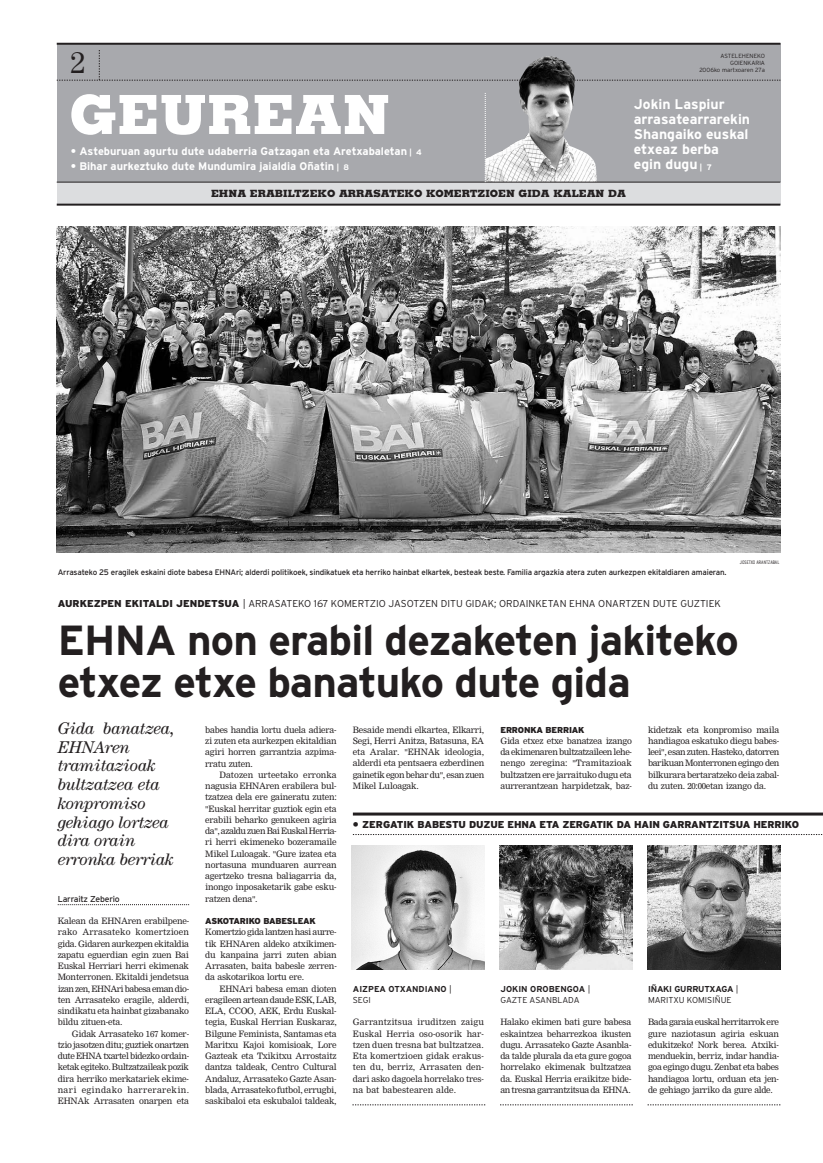
<style>
.page{position:relative;width:823px;height:1163px;background:#fff}
.page>*{position:absolute;margin:0;border:0;box-sizing:border-box;transform-origin:0 0}
.t1{font:800 54px "Memphis";color:#fff}
.t2{font:700 42px/42px "Interstate";letter-spacing:-.02em;color:#231f20}
.t3{font:30px "Century";color:#231f20}
.t4{font:italic 17px/18.7px "Century";letter-spacing:-.015em;color:#231f20}
.t5{font:700 14px/15px "Interstate";color:#fff}
.t6{font:700 11px "Interstate";color:#fff}
.t7{font:300 10px "Interstate";color:#231f20}
.t8{font:900 10px "Interstate";letter-spacing:-.015em;color:#231f20}
.t9{font:800 10px "Memphis";color:#231f20}
.t10{font:8.6px/11.2px "M Nimrod";letter-spacing:-.025em;color:#231f20;text-align:justify}
.t11{font:8.6px "M Nimrod";letter-spacing:-.045em;color:#231f20}
.t12{font:300 8.6px/11.2px "Interstate";color:#231f20}
.t13{font:8.6px "M Nimrod";letter-spacing:-.05em;color:#231f20}
.t14{font:8.6px "M Nimrod";letter-spacing:-.055em;color:#231f20}
.t15{font:8.6px "M Nimrod";letter-spacing:.015em;color:#231f20}
.t16{font:8.6px "M Nimrod";letter-spacing:.04em;color:#231f20}
.t17{font:8.6px "M Nimrod";color:#231f20}
.t18{font:700 8.6px/11.2px "Interstate";color:#231f20}
.t19{font:900 8.6px "Interstate";letter-spacing:-.02em;color:#231f20}
.t20{font:8.6px "Interstate";letter-spacing:-.02em;color:#231f20}
.t21{font:8px "Interstate";letter-spacing:-.02em;color:#231f20}
.t22{font:300 6px/7.2px "Interstate";color:#231f20;text-align:right}
.t23{font:300 condensed 5px "Interstate";color:#231f20}
.s1{font-size:8px}
.s2{font-weight:900}
.s3{font-family:"Interstate";font-weight:900}
.s4{font-weight:300}
.s5{font-weight:700}
</style>
<div class="page">
<div style="left:57px;top:182px;width:723px;height:23px;background:#dcdddf"></div>
<hr style="left:57px;top:203px;width:723px;height:2px;background:#231f20">
<div style="left:57px;top:44px;width:723px;height:138px;background:#a8a9ad"></div>
<svg style="left:57px;top:50px;width:723px;height:31px"></svg>
<hr style="left:57px;top:43px;width:723px;height:2px;background:#231f20">
<img style="left:485px;top:56px;width:111px;height:126px">
<hr style="left:57px;top:182px;width:723px;height:1px;background:#231f20">
<img style="left:57px;top:226px;width:723px;height:326px">
<svg style="left:58px;top:904px;width:131px;height:1px"></svg>
<hr style="left:352px;top:812px;width:470px;height:3px;background:#231f20">
<svg style="left:352px;top:834px;width:470px;height:1px"></svg>
<img style="left:351px;top:845px;width:133px;height:123px">
<svg style="left:352px;top:1104px;width:133px;height:1px"></svg>
<img style="left:499px;top:845px;width:133px;height:123px">
<svg style="left:500px;top:1104px;width:132px;height:1px"></svg>
<img style="left:647px;top:845px;width:132px;height:123px">
<svg style="left:647px;top:1104px;width:133px;height:1px"></svg>
<svg style="left:485px;top:93px;width:1px;height:89px"></svg>
<p class="t3" style="left:70px;top:52px;width:16px">2</p>
<p class="t22" style="left:699px;top:53px;width:67px">ASTELEHENEKO<br>GOIENKARIA<br>2006ko martxoaren 27a</p>
<p class="t1" style="left:69px;top:80px;width:323px">GEUREAN</p>
<p class="t5" style="left:633px;top:98px;width:118px">Jokin Laspiur arrasatearrarekin<br>Shangaiko euskal etxeaz berba egin dugu <span class="s1">| 7</span></p>
<p class="t6" style="left:71px;top:147px;width:352px">• Asteburuan agurtu dute udaberria Gatzagan eta Aretxabaletan <span class="s1">| 4</span></p>
<p class="t6" style="left:71px;top:162px;width:280px">• Bihar aurkeztuko dute Mundumira jaialdia Oñatin <span class="s1">| 8</span></p>
<p class="t9" style="left:211px;top:187px;width:416px">EHNA ERABILTZEKO ARRASATEKO KOMERTZIOEN GIDA KALEAN DA</p>
<p class="t21" style="left:58px;top:569px;width:670px">Arrasateko 25 eragilek eskaini diote babesa EHNAri; alderdi politikoek, sindikatuek eta herriko hainbat elkartek, besteak beste. Familia argazkia atera zuten aurkezpen ekitaldiaren amaieran.</p>
<p class="t7" style="left:58px;top:599px;width:664px"><span class="s2">AURKEZPEN EKITALDI JENDETSUA</span> | ARRASATEKO 167 KOMERTZIO JASOTZEN DITU GIDAK; ORDAINKETAN EHNA ONARTZEN DUTE GUZTIEK</p>
<p class="t23" style="left:739px;top:560px;width:41px">JOSETXO ARANTZABAL</p>
<p class="t2" style="left:58px;top:622px;width:682px">EHNA non erabil dezaketen jakiteko etxez etxe banatuko dute gida</p>
<p class="t4" style="left:58px;top:718px;width:118px">Gida banatzea,<br>EHNAren tramitazioak bultzatzea eta konpromiso gehiago lortzea dira orain erronka berriak</p>
<p class="t20" style="left:58px;top:895px;width:63px">Larraitz Zeberio</p>
<p class="t10" style="left:58px;top:915px;width:133px">Kalean da EHNAren erabilpene-</p>
<p class="t15" style="left:58px;top:928px;width:133px">rako Arrasateko komertzioen</p>
<p class="t10" style="left:58px;top:938px;width:133px">gida. Gidaren aurkezpen ekitaldia</p>
<p class="t10" style="left:58px;top:949px;width:133px">zapatu eguerdian egin zuen Bai</p>
<p class="t10" style="left:58px;top:960px;width:133px">Euskal Herriari herri ekimenak</p>
<p class="t10" style="left:58px;top:971px;width:133px">Monterronen. Ekitaldi jendetsua</p>
<p class="t14" style="left:58px;top:984px;width:133px">izan zen, EHNAri babesa eman dio-</p>
<p class="t10" style="left:58px;top:994px;width:133px">ten Arrasateko eragile, alderdi,</p>
<p class="t10" style="left:58px;top:1005px;width:133px">sindikatu eta hainbat gizabanako</p>
<p class="t10" style="left:58px;top:1016px;width:66px">bildu zituen-eta.</p>
<p class="t10" style="left:72px;top:1028px;width:119px">Gidak Arrasateko 167 komer-</p>
<p class="t10" style="left:58px;top:1039px;width:133px">tzio jasotzen ditu; guztiek onartzen</p>
<p class="t11" style="left:58px;top:1052px;width:133px">dute EHNA txartel bidezko ordain-</p>
<p class="t11" style="left:58px;top:1063px;width:133px">ketak egiteko. Bultzatzaileak pozik</p>
<p class="t10" style="left:58px;top:1073px;width:133px">dira herriko merkatariek ekime-</p>
<p class="t16" style="left:58px;top:1085px;width:133px">nari egindako harrerarekin.</p>
<p class="t10" style="left:58px;top:1095px;width:133px">EHNAk Arrasaten onarpen eta</p>
<p class="t10" style="left:205px;top:724px;width:133px">babes handia lortu duela adiera-</p>
<p class="t10" style="left:205px;top:735px;width:133px">zi zuten eta aurkezpen ekitaldian</p>
<p class="t10" style="left:205px;top:746px;width:133px">agiri horren garrantzia azpima-</p>
<p class="t10" style="left:205px;top:758px;width:49px">rratu zuten.</p>
<p class="t17" style="left:219px;top:770px;width:119px">Datozen urteetako erronka</p>
<p class="t10" style="left:205px;top:780px;width:133px">nagusia EHNAren erabilera bul-</p>
<p class="t10" style="left:205px;top:791px;width:133px">tzatzea dela ere gaineratu zuten:</p>
<p class="t10" style="left:205px;top:803px;width:133px">"Euskal herritar guztiok egin eta</p>
<p class="t10" style="left:205px;top:814px;width:133px">erabili beharko genukeen agiria</p>
<p class="t13" style="left:205px;top:827px;width:133px">da", azaldu zuen Bai Euskal Herria-</p>
<p class="t10" style="left:205px;top:836px;width:133px">ri herri ekimeneko bozeramaile</p>
<p class="t10" style="left:205px;top:848px;width:133px">Mikel Luloagak. "Gure izatea eta</p>
<p class="t10" style="left:205px;top:859px;width:133px">nortasuna munduaren aurrean</p>
<p class="t10" style="left:205px;top:870px;width:133px">agertzeko tresna baliagarria da,</p>
<p class="t10" style="left:205px;top:881px;width:133px">inongo inposaketarik gabe esku-</p>
<p class="t10" style="left:205px;top:893px;width:54px">ratzen dena".</p>
<p class="t19" style="left:205px;top:917px;width:112px">ASKOTARIKO BABESLEAK</p>
<p class="t11" style="left:205px;top:928px;width:133px">Komertzio gida lantzen hasi aurre-</p>
<p class="t10" style="left:205px;top:938px;width:133px">tik EHNAren aldeko atxikimen-</p>
<p class="t10" style="left:205px;top:949px;width:133px">du kanpaina jarri zuten abian</p>
<p class="t10" style="left:205px;top:960px;width:133px">Arrasaten, baita babesle zerren-</p>
<p class="t10" style="left:205px;top:971px;width:100px">da askotarikoa lortu ere.</p>
<p class="t10" style="left:219px;top:983px;width:119px">EHNAri babesa eman dioten</p>
<p class="t10" style="left:205px;top:994px;width:133px">eragileen artean daude ESK, LAB,</p>
<p class="t10" style="left:205px;top:1005px;width:133px">ELA, CCOO, AEK, Erdu Euskal-</p>
<p class="t10" style="left:205px;top:1016px;width:133px">tegia, Euskal Herrian Euskaraz,</p>
<p class="t10" style="left:205px;top:1028px;width:133px">Bilgune Feminista, Santamas eta</p>
<p class="t10" style="left:205px;top:1039px;width:133px">Maritxu Kajoi komisioak, Lore</p>
<p class="t10" style="left:205px;top:1050px;width:133px">Gazteak eta Txikitxu Arrostaitz</p>
<p class="t10" style="left:205px;top:1061px;width:133px">dantza taldeak, Centro Cultural</p>
<p class="t10" style="left:205px;top:1073px;width:133px">Andaluz, Arrasateko Gazte Asan-</p>
<p class="t10" style="left:205px;top:1084px;width:133px">blada, Arrasateko futbol, errugbi,</p>
<p class="t10" style="left:205px;top:1095px;width:133px">saskibaloi eta eskubaloi taldeak,</p>
<p class="t10" style="left:352px;top:724px;width:133px">Besaide mendi elkartea, Elkarri, Segi, Herri Anitza, Batasuna, EA eta Aralar. "EHNAk ideologia, alderdi eta pentsaera ezberdinen gainetik egon behar du", esan zuen Mikel Luloagak.</p>
<p class="t10" style="left:500px;top:724px;width:133px;text-align:left"><span class="s3">ERRONKA BERRIAK<br></span>Gida etxez etxe banatzea izango da ekimenaren bultzatzaileen lehe&shy;nengo zeregina: "Tramitazioak bultzatzen ere jarraituko dugu eta aurrerantzean harpidetzak, baz-</p>
<p class="t10" style="left:647px;top:724px;width:133px">kidetzak eta konpromiso maila handiagoa eskatuko diegu babes&shy;leei", esan zuten. Hasteko, datorren barikuan Monterronen egingo den bilkurara bertaratzeko deia zabal&shy;du zuten. 20:00etan izango da.</p>
<p class="t8" style="left:352px;top:821px;width:447px">• ZERGATIK BABESTU DUZUE EHNA ETA ZERGATIK DA HAIN GARRANTZITSUA HERRIKO</p>
<p class="t18" style="left:352px;top:983px;width:100px">AIZPEA OTXANDIANO <span class="s4">|<br>SEGI</span></p>
<p class="t10" style="left:352px;top:1016px;width:132px">Garrantzitsua iruditzen zaigu Euskal Herria oso-osorik har&shy;tzen duen tresna bat bultzatzea.<br>Eta komertzioen gidak erakus&shy;ten du, berriz, Arrasaten den&shy;dari asko dagoela horrelako tres&shy;na bat babestearen alde.</p>
<p class="t12" style="left:500px;top:983px;width:91px"><span class="s5">JOKIN OROBENGOA</span> |<br>GAZTE ASANBLADA</p>
<p class="t10" style="left:500px;top:1016px;width:132px">Halako ekimen bati gure babesa eskaintzea beharrezkoa ikusten dugu. Arrasateko Gazte Asanbla&shy;da talde plurala da eta gure gogoa horrelako ekimenak bultzatzea da. Euskal Herria eraikitze bide&shy;an tresna garrantzitsua da EHNA.</p>
<p class="t12" style="left:647px;top:983px;width:92px"><span class="s5">IÑAKI GURRUTXAGA</span> |<br>MARITXU KOMISIÑUE</p>
<p class="t10" style="left:647px;top:1016px;width:132px">Bada garaia euskal herritarrok ere gure naziotasun agiria eskuan edukitzeko! Nork berea. Atxiki&shy;menduekin, berriz, indar handia&shy;goa egingo dugu. Zenbat eta babes handiagoa lortu, orduan eta jen&shy;de gehiago jarriko da gure alde.</p>
</div>
